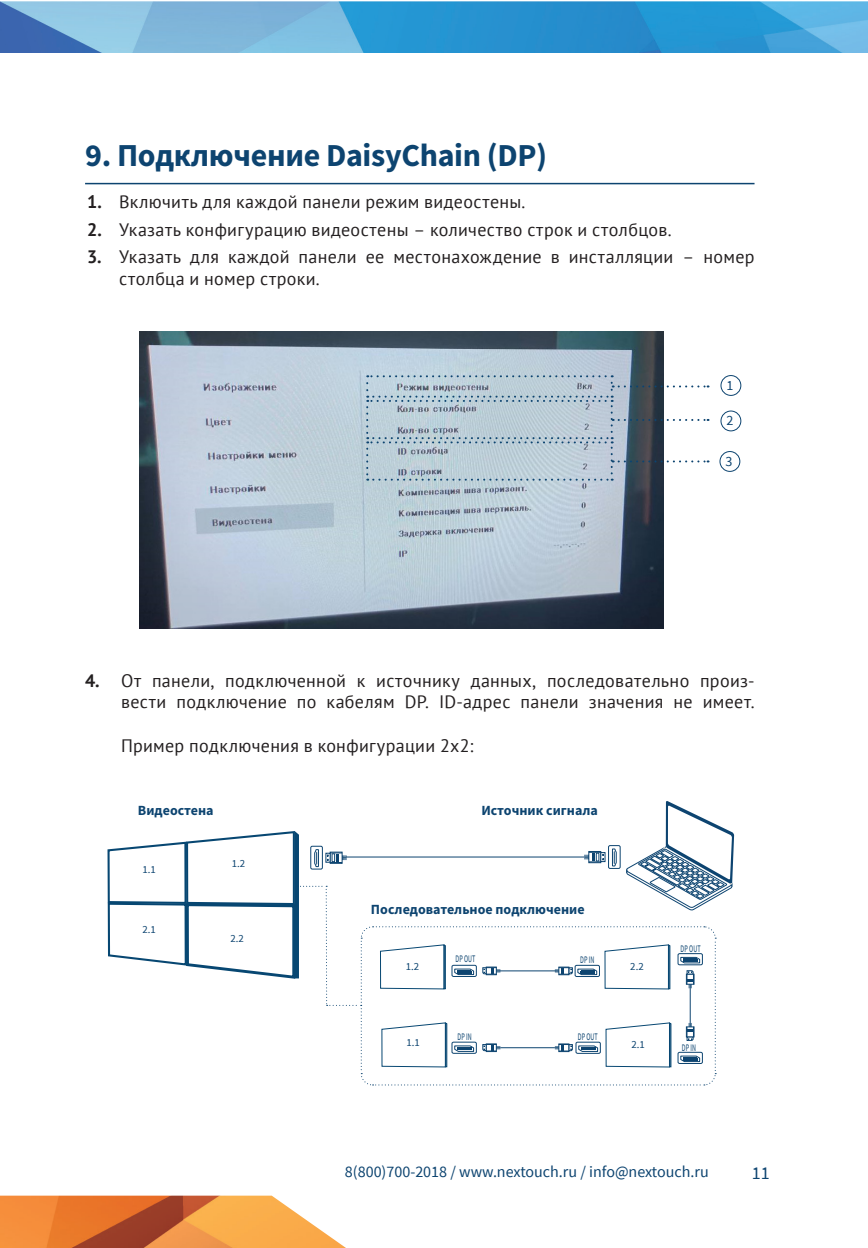
<style>
.page{position:relative;width:868px;height:1248px;background:#fff}
.page>*{position:absolute;margin:0;border:0;box-sizing:border-box;transform-origin:0 0}
.Заголовок_с_подчёрки{font:700 32px "Source Sans Pro";letter-spacing:-.01em;color:#0d4470}
.номер_осн_текст{font:18px/21.6px "PT Sans";letter-spacing:.02em;color:#231f20}
.t1{font:18px "Source Sans Pro";color:#0d4470}
.t2{font:16px "Source Sans Pro";color:#0d4470}
.Подписи_на_схемах{font:700 14px "Source Sans Pro";color:#0d4470}
.t3{font:14px "Source Sans Pro";color:#0d4470}
.t4{font:10.8px "Source Sans Pro";color:#0d4470}
.Подписи_на_схемах-2{font:10px "Source Sans Pro";letter-spacing:.01em;color:#0d4470;scale:.61 1}
.s1{font-weight:700}
</style>
<div class="page">
<img style="left:0;top:1px;width:867px;height:51px">
<img style="left:0;top:1195px;width:345px;height:52px">
<hr style="left:85px;top:183px;width:669px;height:1px;background:#0d4470">
<img style="left:139px;top:332px;width:524px;height:296px">
<svg style="left:366px;top:375px;width:342px;height:105px;background:#b0bfc9"></svg>
<div style="left:720px;top:375px;width:21px;height:21px;border:1px solid #0d4470;border-radius:50%"></div>
<div style="left:720px;top:410px;width:21px;height:21px;border:1px solid #0d4470;border-radius:50%"></div>
<div style="left:719px;top:451px;width:21px;height:21px;border:1px solid #0d4470;border-radius:50%"></div>
<svg style="left:107px;top:801px;width:627px;height:284px"></svg>
<p class="Заголовок_с_подчёрки" style="left:85px;top:133px;width:463px">9. Подключение DaisyChain (DP)</p>
<p class="номер_осн_текст" style="left:87px;top:191px;width:439px"><span class="s1">1.</span> Включить для каждой панели режим видеостены.</p>
<p class="номер_осн_текст" style="left:87px;top:218px;width:586px"><span class="s1">2.</span> Указать конфигурацию видеостены – количество строк и столбцов.</p>
<p class="номер_осн_текст" style="left:119px;top:245px;width:636px;text-indent:-32px"><span class="s1">3.</span> Указать для каждой панели ее местонахождение в инсталляции – номер столбца и номер строки.</p>
<p class="t3" style="left:726px;top:376px;width:8px">1</p>
<p class="t3" style="left:726px;top:411px;width:8px">2</p>
<p class="t3" style="left:725px;top:452px;width:8px">3</p>
<p class="номер_осн_текст" style="left:85px;top:669px;width:670px;text-align:right"><span class="s1">4.</span> От панели, подключенной к источнику данных, последовательно произ&shy;вести подключение по кабелям DP. ID-адрес панели значения не имеет.</p>
<p class="номер_осн_текст" style="left:121px;top:734px;width:353px">Пример подключения в конфигурации 2х2:</p>
<p class="Подписи_на_схемах" style="left:138px;top:800px;width:77px">Видеостена</p>
<p class="Подписи_на_схемах" style="left:481px;top:800px;width:118px">Источник сигнала</p>
<p class="t4" style="left:142px;top:862px;width:15px">1.1</p>
<p class="t4" style="left:142px;top:922px;width:15px">2.1</p>
<p class="t4" style="left:232px;top:856px;width:15px">1.2</p>
<p class="t4" style="left:230px;top:931px;width:15px">2.2</p>
<p class="Подписи_на_схемах" style="left:371px;top:899px;width:215px">Последовательное подключение</p>
<p class="Подписи_на_схемах-2" style="left:455px;top:952px;width:34px">DP OUT</p>
<p class="Подписи_на_схемах-2" style="left:580px;top:953px;width:25px">DP IN</p>
<p class="t4" style="left:406px;top:959px;width:15px">1.2</p>
<p class="t4" style="left:630px;top:959px;width:15px">2.2</p>
<p class="Подписи_на_схемах-2" style="left:578px;top:1029px;width:34px">DP OUT</p>
<p class="Подписи_на_схемах-2" style="left:457px;top:1030px;width:25px">DP IN</p>
<p class="t4" style="left:406px;top:1035px;width:15px">1.1</p>
<p class="t4" style="left:631px;top:1037px;width:15px">2.1</p>
<p class="Подписи_на_схемах-2" style="left:680px;top:942px;width:34px">DP OUT</p>
<p class="Подписи_на_схемах-2" style="left:682px;top:1040px;width:25px">DP IN</p>
<p class="t2" style="left:345px;top:1161px;width:365px">8(800)700-2018 / www.nextouch.ru / info@nextouch.ru</p>
<p class="t1" style="left:751px;top:1160px;width:19px">11</p>
</div>
